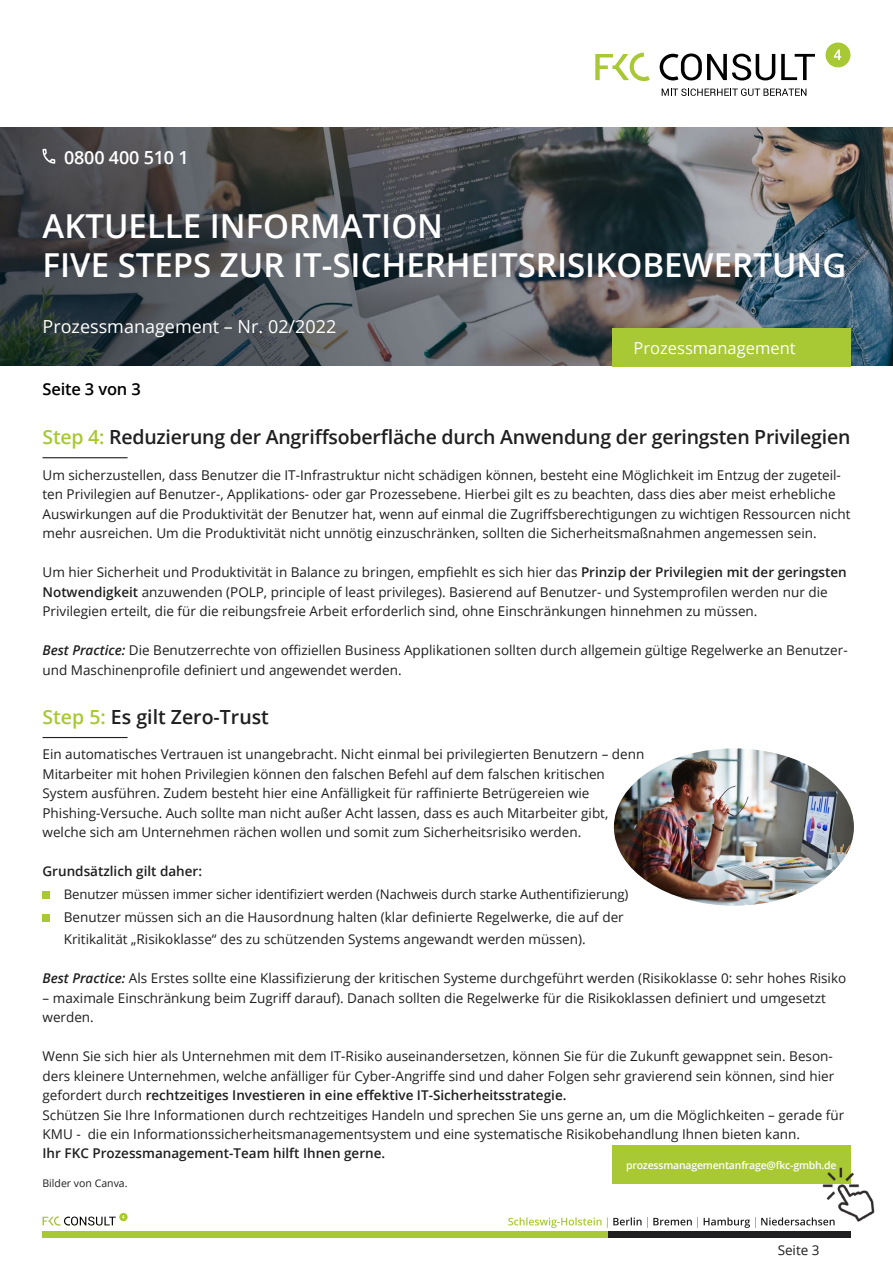
<style>
.page{position:relative;width:893px;height:1263px;background:#fff}
.page>*{position:absolute;margin:0;border:0;box-sizing:border-box;transform-origin:0 0}
.t1{font:600 33px/39px "Open Sans";color:#fff}
.t2{font:600 19.5px "Open Sans";letter-spacing:-.01em;color:#1f1e20}
.t3{font:18px "Open Sans";color:#fff}
.t4{font:600 18px "Open Sans";letter-spacing:-.01em;color:#fff}
.t5{font:16.5px "Open Sans";color:#fff}
.t6{font:600 16.5px "Open Sans";letter-spacing:-.01em;color:#000}
.t7{font:13.5px/19.5px "Open Sans";color:#1f1e20}
.t8{font:600 13.5px "Open Sans";color:#1f1e20}
.t9{font:13.2px "Open Sans";letter-spacing:-.01em;color:#1f1e20}
.t10{font:600 10.5px "Open Sans";letter-spacing:-.02em;color:#fff}
.t11{font:10.5px "Open Sans";color:#1f1e20}
.s1{color:#a8c834}
.s2{font-weight:600}
.s3{font-weight:600;font-style:italic}
</style>
<div class="page">
<svg style="left:595px;top:53px;width:55px;height:28px"></svg>
<svg style="left:660px;top:53px;width:115px;height:28px"></svg>
<svg style="left:781px;top:54px;width:34px;height:26px"></svg>
<div style="left:825px;top:43px;width:25px;height:24px;background:#a8c834;border-radius:50%"></div>
<svg style="left:834px;top:50px;width:7px;height:10px"></svg>
<svg style="left:662px;top:88px;width:144px;height:8px"></svg>
<svg style="left:43px;top:1216px;width:73px;height:10px"></svg>
<svg style="left:119px;top:1213px;width:9px;height:8px"></svg>
<div style="left:43px;top:1231px;width:578px;height:6px;background:#a8c834"></div>
<div style="left:608px;top:1231px;width:242px;height:6px;background:#1f1e20"></div>
<svg style="left:704px;top:1217px;width:131px;height:11px"></svg>
<svg style="left:508px;top:1217px;width:190px;height:11px"></svg>
<div style="left:612px;top:1145px;width:238px;height:39px;background:#a8c834"></div>
<img style="left:822px;top:1168px;width:53px;height:54px">
<hr style="left:43px;top:457px;width:85px;height:1px;background:#1f1e20">
<hr style="left:43px;top:737px;width:85px;height:1px;background:#1f1e20">
<div style="left:43px;top:892px;width:7px;height:7px;background:#a8c834"></div>
<div style="left:43px;top:914px;width:7px;height:7px;background:#a8c834"></div>
<img style="left:0;top:128px;width:893px;height:238px">
<svg style="left:43px;top:149px;width:12px;height:15px"></svg>
<div style="left:612px;top:329px;width:238px;height:38px;background:#a8c834"></div>
<img style="left:614px;top:748px;width:240px;height:158px">
<h3 class="t4" style="left:64px;top:145px;width:126px">0800 400 510 1</h3>
<h1 class="t1" style="left:43px;top:206px;width:805px">AKTUELLE INFORMATION<br>FIVE STEPS ZUR IT-SICHERHEITSRISIKOBEWERTUNG</h1>
<h3 class="t3" style="left:43px;top:314px;width:295px">Prozessmanagement – Nr. 02/2022</h3>
<p class="t6" style="left:43px;top:378px;width:100px">Seite 3 von 3</p>
<p class="t5" style="left:634px;top:337px;width:164px">Prozessmanagement</p>
<h2 class="t2" style="left:43px;top:424px;width:809px"><span class="s1">Step 4:</span> Reduzierung der Angriffsoberfläche durch Anwendung der geringsten Privilegien</h2>
<p class="t7" style="left:43px;top:465px;width:809px">Um sicherzustellen, dass Benutzer die IT-Infrastruktur nicht schädigen können, besteht eine Möglichkeit im Entzug der zugeteil&shy;ten Privilegien auf Benutzer-, Applikations- oder gar Prozessebene. Hierbei gilt es zu beachten, dass dies aber meist erhebliche Auswirkungen auf die Produktivität der Benutzer hat, wenn auf einmal die Zugriffsberechtigungen zu wichtigen Ressourcen nicht mehr ausreichen. Um die Produktivität nicht unnötig einzuschränken, sollten die Sicherheitsmaßnahmen angemessen sein.</p>
<p class="t7" style="left:43px;top:562px;width:806px">Um hier Sicherheit und Produktivität in Balance zu bringen, empfiehlt es sich hier das <span class="s2">Prinzip der Privilegien mit der geringsten<br>Notwendigkeit</span> anzuwenden (POLP, principle of least privileges). Basierend auf Benutzer- und Systemprofilen werden nur die<br>Privilegien erteilt, die für die reibungsfreie Arbeit erforderlich sind, ohne Einschränkungen hinnehmen zu müssen.</p>
<p class="t7" style="left:43px;top:640px;width:807px"><span class="s3">Best Practice:</span> Die Benutzerrechte von offiziellen Business Applikationen sollten durch allgemein gültige Regelwerke an Benutzer&shy;und Maschinenprofile definiert und angewendet werden.</p>
<h2 class="t2" style="left:43px;top:704px;width:228px"><span class="s1">Step 5:</span> Es gilt Zero-Trust</h2>
<p class="t7" style="left:43px;top:744px;width:603px">Ein automatisches Vertrauen ist unangebracht. Nicht einmal bei privilegierten Benutzern – denn Mitarbeiter mit hohen Privilegien können den falschen Befehl auf dem falschen kritischen System ausführen. Zudem besteht hier eine Anfälligkeit für raffinierte Betrügereien wie Phishing-Versuche. Auch sollte man nicht außer Acht lassen, dass es auch Mitarbeiter gibt, welche sich am Unternehmen rächen wollen und somit zum Sicherheitsrisiko werden.</p>
<p class="t8" style="left:43px;top:862px;width:161px">Grundsätzlich gilt daher:</p>
<p class="t9" style="left:64px;top:885px;width:566px">Benutzer müssen immer sicher identifiziert werden (Nachweis durch starke Authentifizierung)</p>
<p class="t7" style="left:64px;top:905px;width:561px;line-height:22.5px">Benutzer müssen sich an die Hausordnung halten (klar definierte Regelwerke, die auf der<br>Kritikalität „Risikoklasse“ des zu schützenden Systems angewandt werden müssen).</p>
<p class="t7" style="left:43px;top:968px;width:805px"><span class="s3">Best Practice:</span> Als Erstes sollte eine Klassifizierung der kritischen Systeme durchgeführt werden (Risikoklasse 0: sehr hohes Risiko</p>
<p class="t7" style="left:43px;top:987px;width:785px">– maximale Einschränkung beim Zugriff darauf). Danach sollten die Regelwerke für die Risikoklassen definiert und umgesetzt werden.</p>
<p class="t7" style="left:43px;top:1046px;width:803px">Wenn Sie sich hier als Unternehmen mit dem IT-Risiko auseinandersetzen, können Sie für die Zukunft gewappnet sein. Beson&shy;ders kleinere Unternehmen, welche anfälliger für Cyber-Angriffe sind und daher Folgen sehr gravierend sein können, sind hier gefordert durch <span class="s2">rechtzeitiges Investieren in eine effektive IT-Sicherheitsstrategie.<br></span>Schützen Sie Ihre Informationen durch rechtzeitiges Handeln und sprechen Sie uns gerne an, um die Möglichkeiten – gerade für KMU - die ein Informationssicherheitsmanagementsystem und eine systematische Risikobehandlung Ihnen bieten kann.</p>
<p class="t8" style="left:43px;top:1144px;width:344px">Ihr FKC Prozessmanagement-Team hilft Ihnen gerne.</p>
<p class="t10" style="left:626px;top:1158px;width:212px">prozessmanagementanfrage@fkc-gmbh.de</p>
<p class="t11" style="left:43px;top:1175px;width:87px">Bilder von Canva.</p>
<p class="t7" style="left:778px;top:1240px;width:43px">Seite 3</p>
</div>
